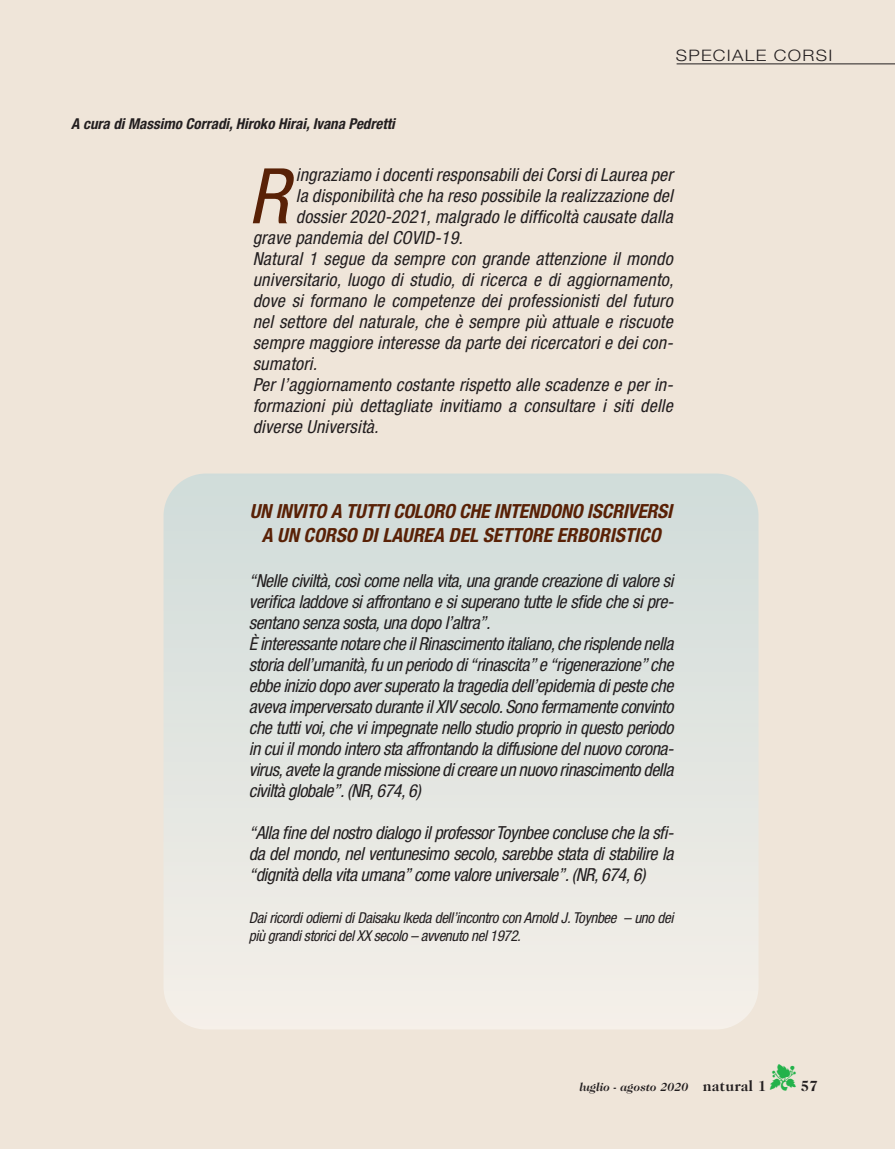
<style>
.page{position:relative;width:895px;height:1149px;background:#fff}
.page>*{position:absolute;margin:0;border:0;box-sizing:border-box;transform-origin:0 0}
.t1{font:italic condensed 76.8px "Helvetica Neue LT Std";color:#592106}
.t2{font:italic 700 condensed 19.5px "Helvetica Neue LT Std";letter-spacing:-.01em;color:#592106}
.t3{font:italic condensed 18px/21px "Helvetica Neue LT Std";letter-spacing:.01em;color:#231f20;text-align:justify}
.t4{font:300 15.9px "Helvetica Neue LT Std";letter-spacing:.07em;color:#231f20;scale:1.14 1}
.t5{font:italic condensed 15px/18px "Helvetica Neue LT Std";letter-spacing:-.025em;color:#231f20}
.t6{font:italic 700 condensed 15px "Helvetica Neue LT Std";color:#231f20}
.t7{font:700 15px "Caslon 224 IT Cby BT";color:#231f20}
.t8{font:italic 700 12px "Caslon 224 IT Cby BT";color:#231f20}
.s1{color:#23b24b}
.s2{font-style:normal;font-size:15px}
</style>
<div class="page">
<div style="left:0;top:0;width:894px;height:1149px;background:#efe5d9"></div>
<div style="left:163px;top:474px;width:595px;height:555px;background:linear-gradient(to bottom,#d0dcda,#f5efe9);border-radius:43px"></div>
<hr style="left:676px;top:64px;width:218px;height:1px;background:#231f20">
<p class="t6" style="left:71px;top:115px;width:325px">A cura di Massimo Corradi, Hiroko Hirai, Ivana Pedretti</p>
<p class="t4" style="left:675px;top:45px;width:139px">SPECIALE CORSI</p>
<p class="t1" style="left:248px;top:152px;width:41px">R</p>
<p class="t3" style="left:296px;top:165px;width:378px">ingraziamo i docenti responsabili dei Corsi di Laurea per</p>
<p class="t3" style="left:296px;top:186px;width:378px">la disponibilità che ha reso possibile la realizzazione del</p>
<p class="t3" style="left:296px;top:207px;width:378px">dossier 2020-2021, malgrado le difficoltà causate dalla</p>
<p class="t3" style="left:253px;top:228px;width:211px">grave pandemia del COVID-19.</p>
<p class="t3" style="left:253px;top:249px;width:422px">Natural 1 segue da sempre con grande attenzione il mondo universitario, luogo di studio, di ricerca e di aggiornamento, dove si formano le competenze dei professionisti del futuro nel settore del naturale, che è sempre più attuale e riscuote sempre maggiore interesse da parte dei ricercatori e dei con&shy;sumatori.</p>
<p class="t3" style="left:253px;top:375px;width:421px">Per l’aggiornamento costante rispetto alle scadenze e per in&shy;formazioni più dettagliate invitiamo a consultare i siti delle diverse Università.</p>
<p class="t2" style="left:250px;top:499px;width:423px">UN INVITO A TUTTI COLORO CHE INTENDONO ISCRIVERSI</p>
<p class="t2" style="left:261px;top:523px;width:400px">A UN CORSO DI LAUREA DEL SETTORE ERBORISTICO</p>
<p class="t3" style="left:249px;top:570px;width:426px">“Nelle civiltà, così come nella vita, una grande creazione di valore si verifica laddove si affrontano e si superano tutte le sfide che si pre&shy;sentano senza sosta, una dopo l’altra”.</p>
<p class="t3" style="left:249px;top:633px;width:426px">È interessante notare che il Rinascimento italiano, che risplende nella storia dell’umanità, fu un periodo di “rinascita” e “rigenerazione” che ebbe inizio dopo aver superato la tragedia dell’epidemia di peste che aveva imperversato durante il XIV secolo. Sono fermamente convinto che tutti voi, che vi impegnate nello studio proprio in questo periodo in cui il mondo intero sta affrontando la diffusione del nuovo corona&shy;virus, avete la grande missione di creare un nuovo rinascimento della civiltà globale”. (NR, 674, 6)</p>
<p class="t3" style="left:249px;top:822px;width:426px">“Alla fine del nostro dialogo il professor Toynbee concluse che la sfi&shy;da del mondo, nel ventunesimo secolo, sarebbe stata di stabilire la “dignità della vita umana” come valore universale”. (NR, 674, 6)</p>
<p class="t5" style="left:249px;top:909px;width:426px">Dai ricordi odierni di Daisaku Ikeda dell’incontro con Arnold J. Toynbee – uno dei più grandi storici del XX secolo – avvenuto nel 1972.</p>
<p class="t7" style="left:769px;top:1077px;width:49px"><span class="s1">▼</span> 57</p>
<p class="t8" style="left:579px;top:1079px;width:188px">luglio - agosto 2020 <span class="s2">natural 1</span></p>
</div>
